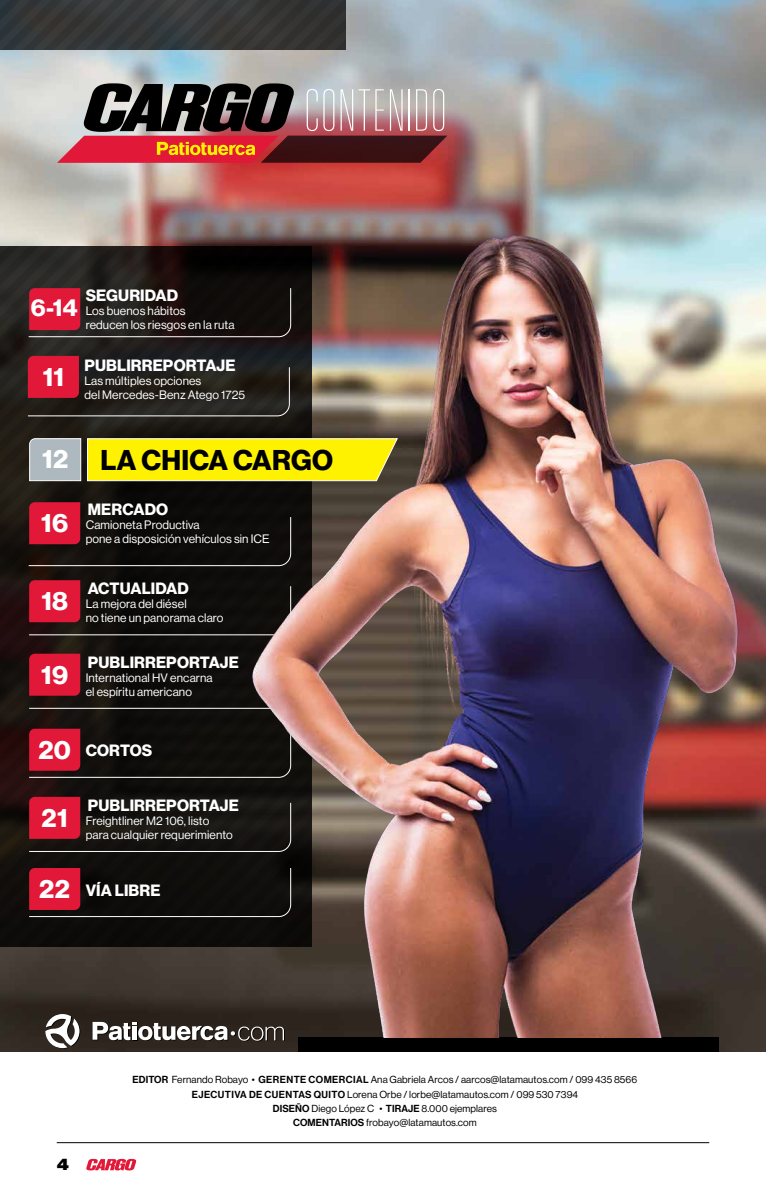
<style>
.page{position:relative;width:766px;height:1191px;background:#fff}
.page>*{position:absolute;margin:0;border:0;box-sizing:border-box;transform-origin:0 0}
.t1{font:100 54px "Vanguard CF";color:#fff}
.t2{font:700 28px "Neue Haas Display";letter-spacing:.01em;color:#000}
.t3{font:700 26px "Neue Haas Display";letter-spacing:.01em;color:#fff}
.t4{font:700 24px "Neue Haas Display";color:#fff}
.t5{font:700 16px "Neue Haas Display";letter-spacing:.01em;color:#fff}
.t6{font:700 16px "Integral CF";color:#000}
.t7{font:12px/14px "Neue Haas Display";letter-spacing:.01em;color:#fff}
.t8{font:10px/14px "Neue Haas Display";letter-spacing:.01em;color:#000;text-align:center}
.s1{font-size:26px;color:#fff}
.s2{font-size:26px}
.s3{font-family:"Neue Haas Display Mediu"}
</style>
<div class="page">
<img style="left:0;top:0;width:765px;height:1051px">
<svg style="left:86px;top:1158px;width:50px;height:12px"></svg>
<hr style="left:57px;top:1142px;width:652px;height:1px;background:#000">
<svg style="left:0;top:0;width:346px;height:50px;background:#353637"></svg>
<svg style="left:0;top:246px;width:218px;height:700px;background:#191411"></svg>
<svg style="left:57px;top:83px;width:390px;height:80px;background:#875656"></svg>
<svg style="left:28px;top:287px;width:190px;height:51px;background:#4d1d21"></svg>
<svg style="left:28px;top:867px;width:190px;height:50px;background:#411318"></svg>
<svg style="left:28px;top:727px;width:190px;height:51px;background:#421419"></svg>
<svg style="left:28px;top:502px;width:190px;height:64px;background:#361115"></svg>
<svg style="left:28px;top:580px;width:190px;height:56px;background:#3d1318"></svg>
<svg style="left:28px;top:653px;width:190px;height:56px;background:#3f1518"></svg>
<svg style="left:28px;top:797px;width:190px;height:55px;background:#44191d"></svg>
<svg style="left:29px;top:437px;width:189px;height:45px;background:#d9d43d"></svg>
<div style="left:298px;top:1037px;width:420px;height:14px;background:#000"></div>
<svg style="left:45px;top:1014px;width:35px;height:34px"></svg>
<svg style="left:93px;top:1022px;width:192px;height:19px"></svg>
<img style="left:218px;top:184px;width:547px;height:853px">
<svg style="left:27px;top:356px;width:263px;height:61px;background:#3e2223"></svg>
<h1 class="t1" style="left:303px;top:80px;width:145px">CONTENIDO</h1>
<h3 class="t4" style="left:31px;top:294px;width:48px">6-14</h3>
<h3 class="t5" style="left:86px;top:286px;width:94px">SEGURIDAD</h3>
<p class="t7" style="left:86px;top:304px;width:150px">Los buenos hábitos<br>reducen los riesgos en la ruta</p>
<h3 class="t3" style="left:43px;top:362px;width:23px">11</h3>
<h3 class="t5" style="left:84px;top:356px;width:153px">PUBLIRREPORTAJE</h3>
<p class="t7" style="left:84px;top:374px;width:162px">Las múltiples opciones<br>del Mercedes-Benz Atego 1725</p>
<h2 class="t2" style="left:42px;top:444px;width:292px"><span class="s1">12</span> LA CHICA CARGO</h2>
<h3 class="t3" style="left:41px;top:508px;width:28px">16</h3>
<h3 class="t3" style="left:41px;top:586px;width:28px">18</h3>
<h3 class="t3" style="left:41px;top:659px;width:28px">19</h3>
<h3 class="t5" style="left:88px;top:500px;width:82px">MERCADO</h3>
<p class="t7" style="left:86px;top:518px;width:185px">Camioneta Productiva<br>pone a disposición vehículos sin ICE</p>
<h3 class="t5" style="left:88px;top:579px;width:103px">ACTUALIDAD</h3>
<p class="t7" style="left:86px;top:597px;width:139px">La mejora del diésel<br>no tiene un panorama claro</p>
<h3 class="t5" style="left:88px;top:652px;width:153px">PUBLIRREPORTAJE</h3>
<p class="t7" style="left:86px;top:670px;width:128px">International HV encarna el espíritu americano</p>
<h3 class="t5" style="left:38px;top:741px;width:115px"><span class="s2">20</span> CORTOS</h3>
<h3 class="t3" style="left:42px;top:803px;width:28px">21</h3>
<h3 class="t5" style="left:88px;top:796px;width:153px">PUBLIRREPORTAJE</h3>
<p class="t7" style="left:86px;top:813px;width:149px">Freightliner M2 106, listo para cualquier requerimiento</p>
<h3 class="t5" style="left:39px;top:880px;width:123px"><span class="s2">22</span> VÍA LIBRE</h3>
<h3 class="t6" style="left:57px;top:1155px;width:14px">4</h3>
<p class="t8" style="left:133px;top:1073px;width:506px"><span class="s3">EDITOR</span> Fernando Robayo • <span class="s3">GERENTE COMERCIAL</span> Ana Gabriela Arcos / aarcos@latamautos.com / 099 435 8566<br><span class="s3">EJECUTIVA DE CUENTAS QUITO</span> Lorena Orbe / lorbe@latamautos.com / 099 530 7394<br><span class="s3">DISEÑO</span> Diego López C • <span class="s3">TIRAJE</span> 8.000 ejemplares<br><span class="s3">COMENTARIOS</span> frobayo@latamautos.com</p>
</div>
